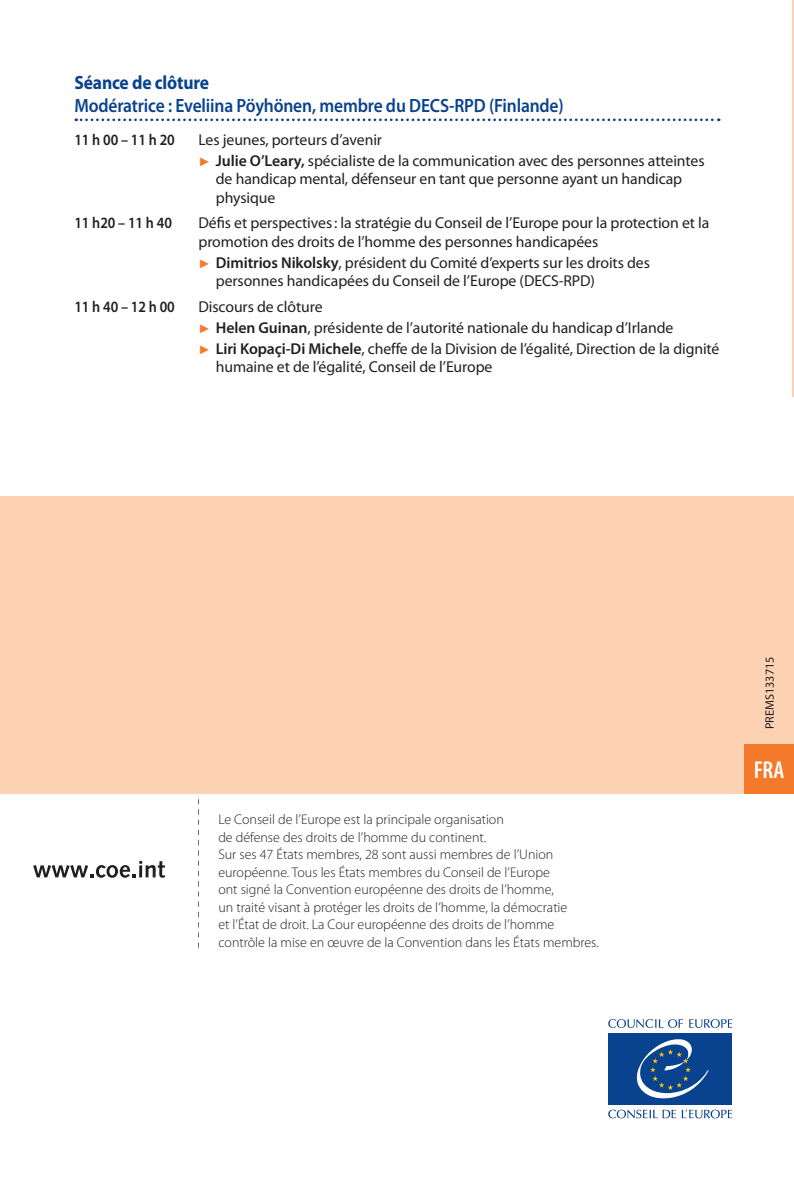
<style>
.page{position:relative;width:794px;height:1191px;background:#fff}
.page>*{position:absolute;margin:0;border:0;box-sizing:border-box;transform-origin:0 0}
.t1{font:600 condensed 24.5px "Myriad Pro";color:#fff}
.t2{font:600 19.25px "Myriad Pro";letter-spacing:-.01em;color:#09428e;scale:.91 1}
.t3{font:700 19.25px "Myriad Pro";letter-spacing:-.01em;color:#09428e;scale:.91 1}
.t4{font:15.75px/20.8px "Myriad Pro";letter-spacing:-.005em;color:#231f20}
.t5{font:600 15.75px "Myriad Pro";letter-spacing:-.005em;color:#231f20;scale:.9 1}
.t6{font:300 14px/17.5px "Myriad Pro";color:#231f20}
.t7{font:12.25px "Myriad Pro";color:#231f20}
.s1{font-family:"Arial";font-size:12.25px;color:#f4792a}
.s2{font-weight:600}
</style>
<div class="page">
<hr style="left:793px;top:0;width:1px;height:397px;background:#fcd2b2">
<div style="left:0;top:496px;width:794px;height:298px;background:#fcd2b2"></div>
<svg style="left:689px;top:1019px;width:43px;height:9px"></svg>
<svg style="left:608px;top:1019px;width:75px;height:9px"></svg>
<svg style="left:608px;top:1109px;width:124px;height:9px"></svg>
<div style="left:609px;top:1032px;width:123px;height:72px;background:#09428e"></div>
<svg style="left:636px;top:1039px;width:73px;height:59px"></svg>
<hr style="left:793px;top:397px;width:1px;height:397px;background:#f89d62">
<svg style="left:33px;top:861px;width:132px;height:16px"></svg>
<svg style="left:198px;top:799px;width:1px;height:148px"></svg>
<svg style="left:76px;top:118px;width:643px;height:3px"></svg>
<div style="left:744px;top:744px;width:50px;height:50px;background:#f4792a"></div>
<p class="t3" style="left:74px;top:70px;width:149px">Séance de clôture</p>
<p class="t2" style="left:74px;top:93px;width:539px">Modératrice : Eveliina Pöyhönen, membre du DECS-RPD (Finlande)</p>
<p class="t5" style="left:74px;top:130px;width:113px">11 h 00 – 11 h 20</p>
<p class="t4" style="left:198px;top:129px;width:507px">Les jeunes, porteurs d’avenir<br><span class="s1">►</span> <span class="s2">Julie O’Leary,</span> spécialiste de la communication avec des personnes atteintes</p>
<p class="t4" style="left:216px;top:169px;width:468px;line-height:18.4px">de handicap mental, défenseur en tant que personne ayant un handicap physique</p>
<p class="t5" style="left:74px;top:213px;width:110px">11 h20 – 11 h 40</p>
<p class="t4" style="left:198px;top:214px;width:512px;line-height:18.4px">Défis et perspectives: la stratégie du Conseil de l’Europe pour la protection et la promotion des droits de l’homme des personnes handicapées</p>
<p class="t4" style="left:216px;top:253px;width:435px;line-height:18.4px;text-indent:-17px"><span class="s1">►</span> <span class="s2">Dimitrios Nikolsky</span>, président du Comité d’experts sur les droits des personnes handicapées du Conseil de l’Europe (DECS-RPD)</p>
<p class="t5" style="left:74px;top:296px;width:113px">11 h 40 – 12 h 00</p>
<p class="t4" style="left:198px;top:296px;width:522px">Discours de clôture<br><span class="s1">►</span> <span class="s2">Helen Guinan</span>, présidente de l’autorité nationale du handicap d’Irlande<br><span class="s1">►</span> <span class="s2">Liri Kopaçi-Di Michele</span>, cheffe de la Division de l’égalité, Direction de la dignité</p>
<p class="t4" style="left:216px;top:356px;width:278px">humaine et de l’égalité, Conseil de l’Europe</p>
<p class="t6" style="left:218px;top:810px;width:382px">Le Conseil de l’Europe est la principale organisation<br>de défense des droits de l’homme du continent.<br>Sur ses 47 États membres, 28 sont aussi membres de l’Union européenne. Tous les États membres du Conseil de l’Europe<br>ont signé la Convention européenne des droits de l’homme,<br>un traité visant à protéger les droits de l’homme, la démocratie<br>et l’État de droit. La Cour européenne des droits de l’homme contrôle la mise en œuvre de la Convention dans les États membres.</p>
<p class="t7" style="left:762px;top:729px;width:74px;rotate:-90deg">PREMS133715</p>
<h1 class="t1" style="left:754px;top:755px;width:32px">FRA</h1>
</div>
